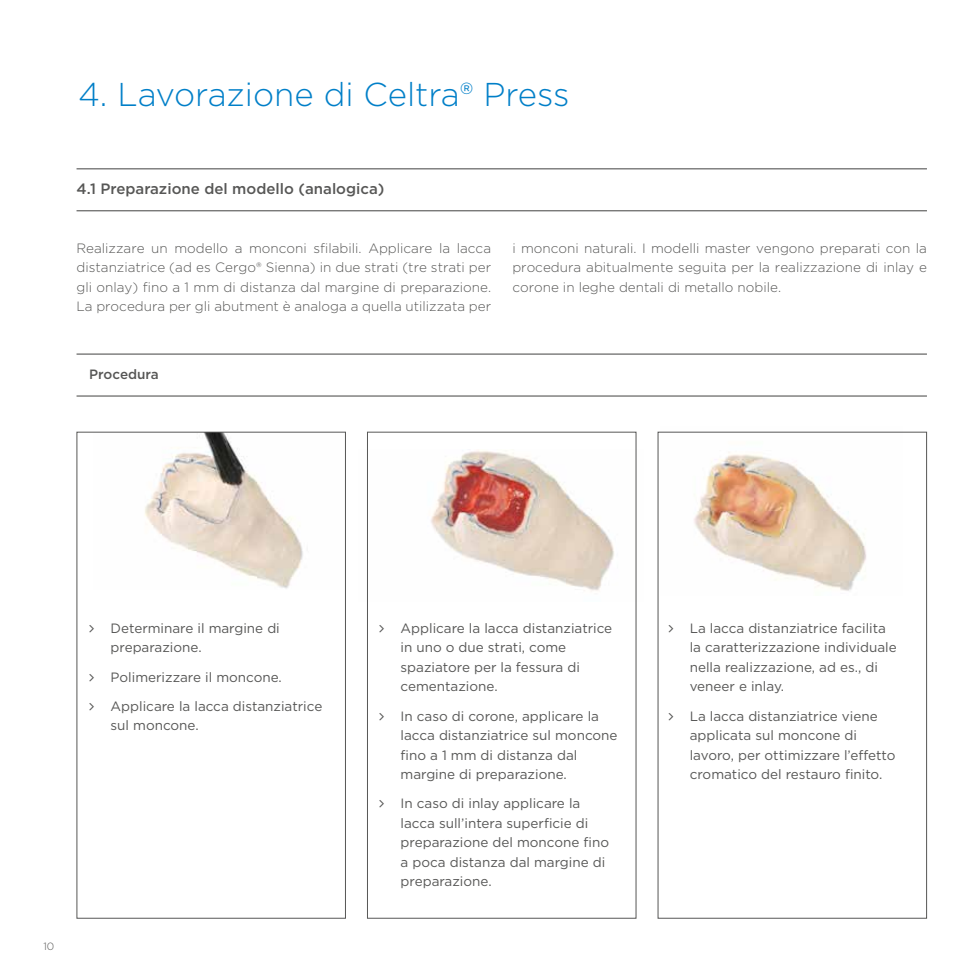
<style>
.page{position:relative;width:978px;height:978px;background:#fff}
.page>*{position:absolute;margin:0;border:0;box-sizing:border-box;transform-origin:0 0}
.t1{font:300 33px "Gotham";color:#007fc8}
.t2{font:500 15px "Gotham";color:#575756}
.t3{font:13.5px/19.5px "Gotham";color:#575756}
.t4{font:300 13.5px/19.5px "Gotham";color:#575756;text-align:justify}
.t5{font:500 13.5px "Gotham";color:#575756}
.t6{font:300 10.5px "Gotham";color:#575756}
</style>
<div class="page">
<img style="left:145px;top:434px;width:158px;height:155px">
<img style="left:431px;top:449px;width:206px;height:152px">
<img style="left:661px;top:431px;width:241px;height:160px">
<div style="left:77px;top:432px;width:269px;height:486px;border:1px solid #575756"></div>
<div style="left:367px;top:432px;width:269px;height:486px;border:1px solid #575756"></div>
<div style="left:658px;top:432px;width:269px;height:486px;border:1px solid #575756"></div>
<hr style="left:77px;top:168px;width:850px;height:1px;background:#575756">
<hr style="left:77px;top:210px;width:850px;height:1px;background:#575756">
<hr style="left:77px;top:354px;width:850px;height:1px;background:#575756">
<hr style="left:77px;top:395px;width:850px;height:2px;background:#575756">
<h1 class="t1" style="left:78px;top:74px;width:493px">4. Lavorazione di Celtra® Press</h1>
<p class="t2" style="left:77px;top:179px;width:309px">4.1 Preparazione del modello (analogica)</p>
<p class="t4" style="left:77px;top:238px;width:416px">Realizzare un modello a monconi sfilabili. Applicare la lacca distanziatrice (ad es Cergo® Sienna) in due strati (tre strati per gli onlay) fino a 1 mm di distanza dal margine di preparazione.<br>La procedura per gli abutment è analoga a quella utilizzata per</p>
<p class="t4" style="left:512px;top:238px;width:416px">i monconi naturali. I modelli master vengono preparati con la procedura abitualmente seguita per la realizzazione di inlay e corone in leghe dentali di metallo nobile.</p>
<p class="t5" style="left:89px;top:366px;width:71px">Procedura</p>
<p class="t3" style="left:111px;top:618px;width:171px">Determinare il margine di preparazione.</p>
<p class="t3" style="left:111px;top:662px;width:213px;line-height:29.2px">Polimerizzare il moncone.<br>Applicare la lacca distanziatrice</p>
<p class="t3" style="left:111px;top:715px;width:90px">sul moncone.</p>
<p class="t6" style="left:43px;top:940px;width:12px">10</p>
<p class="t3" style="left:401px;top:618px;width:213px">Applicare la lacca distanziatrice in uno o due strati, come spaziatore per la fessura di cementazione.</p>
<p class="t3" style="left:401px;top:706px;width:218px">In caso di corone, applicare la lacca distanziatrice sul moncone fino a 1 mm di distanza dal margine di preparazione.</p>
<p class="t3" style="left:401px;top:793px;width:210px">In caso di inlay applicare la lacca sull’intera superficie di preparazione del moncone fino a poca distanza dal margine di preparazione.</p>
<p class="t3" style="left:690px;top:618px;width:208px">La lacca distanziatrice facilita la caratterizzazione individuale nella realizzazione, ad es., di veneer e inlay.</p>
<p class="t3" style="left:690px;top:706px;width:207px">La lacca distanziatrice viene applicata sul moncone di lavoro, per ottimizzare l’effetto cromatico del restauro finito.</p>
</div>
